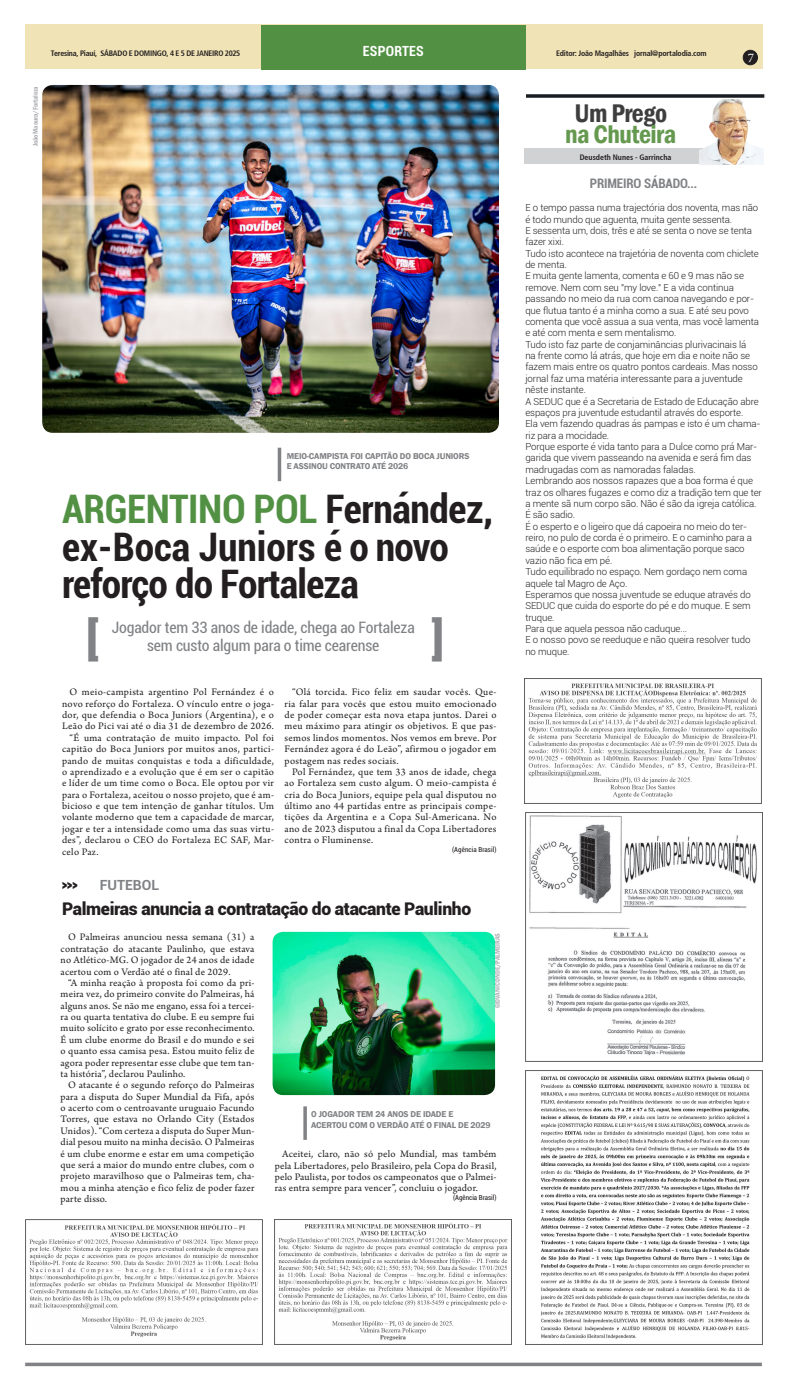
<style>
.page{position:relative;width:787px;height:1389px;background:#fff}
.page>*{position:absolute;margin:0;border:0;box-sizing:border-box;transform-origin:0 0}
.titulo_2_mat_70_anos{font:900 43.75px "Roboto";color:#808285}
.título_principal_mat{font:700 condensed 39.38px/37.6px "Roboto";letter-spacing:-.02em;color:#231f20}
.título_principal_mat-2{font:700 condensed 39.38px "Roboto";letter-spacing:-.01em;color:#529144}
.O_que{font:600 condensed 26.25px "Franklin Gothic";letter-spacing:-.02em;color:#65994f}
.O_que-2{font:600 condensed 26.25px "Franklin Gothic";letter-spacing:-.02em;color:#3e3e3f}
.titulo_2_mat_70_anos-2{font:900 17.5px "Roboto";letter-spacing:-.02em;color:#231f20}
.subtítulo_70_anos{font:condensed 15.75px "Roboto";letter-spacing:-.01em;color:#808285}
.Nome_editoria_70_ano{font:700 condensed 14px "Roboto";letter-spacing:.02em;color:#fff}
.Sobretitulo_70_anos{font:700 14px "Roboto";color:#808285}
.Titulo_principal_col{font:700 condensed 13.12px "Roboto";letter-spacing:-.01em;color:#808285}
.t1{font:13.12px "Minion Pro";color:#fff}
.texto_materia_70_ANO{font:10.5px/11.4px "Arno Pro";letter-spacing:.02em;color:#231f20;text-align:justify}
.t2{font:10.5px "Castle T Ultr";color:#231f20}
.colunas_notas_70_ano{font:300 9.62px/11.4px "Roboto";letter-spacing:-.01em;color:#231f20}
.Legenda_70_anos{font:600 8.75px "Franklin Gothic";letter-spacing:-.015em;color:#808285}
.Crédito_Editor_70_an{font:700 condensed 7.88px "Frutiger 67";letter-spacing:-.02em;color:#231f20}
.Crédito_Editor_70_an-2{font:700 condensed 7.88px "Frutiger 67";color:#231f20}
.credito_foto_70_anos{font:600 condensed 7px "Franklin Gothic";letter-spacing:-.02em;color:#b0b1b5}
.credito_funcao_70_an{font:condensed 7px "Roboto";letter-spacing:.005em;color:#231f20}
.s1{color:#231f20}
</style>
<div class="page">
<hr style="left:25px;top:1363px;width:736px;height:3px;background:#808285">
<div style="left:25px;top:25px;width:737px;height:44px;background:#f0e3b5"></div>
<div style="left:743px;top:50px;width:14px;height:15px;background:#231f20;border-radius:50%"></div>
<div style="left:742px;top:50px;width:15px;height:15px;border:1px solid #231f20;border-radius:50%"></div>
<div style="left:261px;top:25px;width:264px;height:44px;background:#529144"></div>
<svg style="left:526px;top:94px;width:238px;height:4px"></svg>
<div style="left:524px;top:149px;width:238px;height:15px;background:#d1d2d4"></div>
<img style="left:699px;top:100px;width:63px;height:64px">
<img style="left:525px;top:1070px;width:236px;height:274px">
<img style="left:525px;top:812px;width:237px;height:249px">
<img style="left:274px;top:1219px;width:237px;height:125px">
<img style="left:25px;top:1219px;width:237px;height:125px">
<img style="left:524px;top:678px;width:237px;height:125px">
<img style="left:42px;top:85px;width:457px;height:348px">
<svg style="left:277px;top:448px;width:4px;height:33px"></svg>
<img style="left:272px;top:932px;width:223px;height:163px">
<svg style="left:303px;top:1106px;width:4px;height:34px"></svg>
<p class="credito_foto_70_anos" style="left:31px;top:146px;width:61px;rotate:-90deg">João Maoura/Fortaleza</p>
<p class="Crédito_Editor_70_an" style="left:51px;top:48px;width:191px">Teresina, Piauí, SÁBADO E DOMINGO, 4 E 5 DE JANEIRO 2025</p>
<p class="Nome_editoria_70_ano" style="left:362px;top:42px;width:63px">ESPORTES</p>
<p class="Crédito_Editor_70_an" style="left:556px;top:48px;width:152px">Editor: João Magalhães jornal@portalodia.com</p>
<p class="O_que-2" style="left:574px;top:96px;width:94px">Um Prego</p>
<p class="O_que" style="left:565px;top:117px;width:113px">na Chuteira</p>
<p class="Crédito_Editor_70_an-2" style="left:579px;top:152px;width:93px">Deusdeth Nunes - Garrincha</p>
<p class="t1" style="left:747px;top:49px;width:8px">7</p>
<p class="Legenda_70_anos" style="left:286px;top:450px;width:184px">MEIO-CAMPISTA FOI CAPITÃO DO BOCA JUNIORS</p>
<p class="Legenda_70_anos" style="left:286px;top:461px;width:123px">E ASSINOU CONTRATO ATÉ 2026</p>
<p class="título_principal_mat-2" style="left:62px;top:481px;width:432px">ARGENTINO POL <span class="s1">Fernández,</span></p>
<p class="título_principal_mat" style="left:62px;top:526px;width:388px">ex-Boca Juniors é o novo reforço do Fortaleza</p>
<p class="titulo_2_mat_70_anos" style="left:86px;top:608px;width:14px">[</p>
<p class="titulo_2_mat_70_anos" style="left:431px;top:608px;width:14px">]</p>
<p class="subtítulo_70_anos" style="left:112px;top:617px;width:304px">Jogador tem 33 anos de idade, chega ao Fortaleza</p>
<p class="subtítulo_70_anos" style="left:147px;top:634px;width:234px">sem custo algum para o time cearense</p>
<p class="texto_materia_70_ANO" style="left:62px;top:687px;width:213px;text-indent:7px">O meio-campista argentino Pol Fernández é o novo reforço do Fortaleza. O vínculo entre o joga&shy;dor, que defendia o Boca Juniors (Argentina), e o Leão do Pici vai até o dia 31 de dezembro de 2026.</p>
<p class="texto_materia_70_ANO" style="left:62px;top:733px;width:213px;text-indent:7px">“É uma contratação de muito impacto. Pol foi capitão do Boca Juniors por muitos anos, partici&shy;pando de muitas conquistas e toda a dificuldade, o aprendizado e a evolução que é em ser o capitão e líder de um time como o Boca. Ele optou por vir para o Fortaleza, aceitou o nosso projeto, que é am&shy;bicioso e que tem intenção de ganhar títulos. Um volante moderno que tem a capacidade de marcar, jogar e ter a intensidade como uma das suas virtu&shy;des”, declarou o CEO do Fortaleza EC SAF, Mar&shy;celo Paz.</p>
<p class="texto_materia_70_ANO" style="left:284px;top:687px;width:213px;text-indent:7px">“Olá torcida. Fico feliz em saudar vocês. Que&shy;ria falar para vocês que estou muito emocionado de poder começar esta nova etapa juntos. Darei o meu máximo para atingir os objetivos. E que pas&shy;semos lindos momentos. Nos vemos em breve. Por Fernández agora é do Leão”, afirmou o jogador em postagem nas redes sociais.</p>
<p class="texto_materia_70_ANO" style="left:284px;top:767px;width:213px;text-indent:7px">Pol Fernández, que tem 33 anos de idade, chega ao Fortaleza sem custo algum. O meio-campista é cria do Boca Juniors, equipe pela qual disputou no último ano 44 partidas entre as principais compe&shy;tições da Argentina e a Copa Sul-Americana. No ano de 2023 disputou a final da Copa Libertadores contra o Fluminense.</p>
<p class="credito_funcao_70_an" style="left:452px;top:845px;width:46px">(Agência Brasil)</p>
<p class="t2" style="left:62px;top:879px;width:17px">&gt;&gt;&gt;</p>
<p class="Sobretitulo_70_anos" style="left:100px;top:875px;width:61px">FUTEBOL</p>
<p class="titulo_2_mat_70_anos-2" style="left:62px;top:897px;width:410px">Palmeiras anuncia a contratação do atacante Paulinho</p>
<p class="texto_materia_70_ANO" style="left:61px;top:932px;width:195px;text-indent:7px">O Palmeiras anunciou nessa semana (31) a contratação do atacante Paulinho, que estava no Atlético-MG. O jogador de 24 anos de idade acertou com o Verdão até o final de 2029.</p>
<p class="texto_materia_70_ANO" style="left:61px;top:978px;width:195px;text-indent:7px">“A minha reação à proposta foi como da pri&shy;meira vez, do primeiro convite do Palmeiras, há alguns anos. Se não me engano, essa foi a tercei&shy;ra ou quarta tentativa do clube. E eu sempre fui muito solícito e grato por esse reconhecimento.<br>É um clube enorme do Brasil e do mundo e sei o quanto essa camisa pesa. Estou muito feliz de agora poder representar esse clube que tem tan&shy;ta história”, declarou Paulinho.</p>
<p class="texto_materia_70_ANO" style="left:61px;top:1080px;width:195px;text-indent:7px">O atacante é o segundo reforço do Palmeiras para a disputa do Super Mundial da Fifa, após o acerto com o centroavante uruguaio Facundo Torres, que estava no Orlando City (Estados Unidos). “Com certeza a disputa do Super Mun&shy;dial pesou muito na minha decisão. O Palmeiras é um clube enorme e estar em uma competição que será a maior do mundo entre clubes, com o projeto maravilhoso que o Palmeiras tem, cha&shy;mou a minha atenção e fico feliz de poder fazer parte disso.</p>
<p class="credito_foto_70_anos" style="left:493px;top:1008px;width:76px;rotate:-90deg">GIOVANI CONDE/PALMEIRAS</p>
<p class="Legenda_70_anos" style="left:311px;top:1109px;width:144px">O JOGADOR TEM 24 ANOS DE IDADE E</p>
<p class="Legenda_70_anos" style="left:311px;top:1120px;width:181px">ACERTOU COM O VERDÃO ATÉ O FINAL DE 2029</p>
<p class="texto_materia_70_ANO" style="left:274px;top:1149px;width:223px;text-indent:7px">Aceitei, claro, não só pelo Mundial, mas também pela Libertadores, pelo Brasileiro, pela Copa do Brasil, pelo Paulista, por todos os campeonatos que o Palmei&shy;ras entra sempre para vencer”, concluiu o jogador.</p>
<p class="credito_funcao_70_an" style="left:453px;top:1193px;width:45px">(Agência Brasil)</p>
<p class="Titulo_principal_col" style="left:589px;top:175px;width:109px">PRIMEIRO SÁBADO...</p>
<p class="colunas_notas_70_ano" style="left:525px;top:202px;width:234px">E o tempo passa numa trajectória dos noventa, mas não é todo mundo que aguenta, muita gente sessenta.</p>
<p class="colunas_notas_70_ano" style="left:525px;top:224px;width:228px">E sessenta um, dois, três e até se senta o nove se tenta fazer xixi.</p>
<p class="colunas_notas_70_ano" style="left:525px;top:247px;width:235px">Tudo isto acontece na trajetória de noventa com chiclete de menta.</p>
<p class="colunas_notas_70_ano" style="left:525px;top:270px;width:235px">E muita gente lamenta, comenta e 60 e 9 mas não se remove. Nem com seu "my love." E a vida continua passando no meio da rua com canoa navegando e por&shy;que flutua tanto é a minha como a sua. E até seu povo comenta que você assua a sua venta, mas você lamenta e até com menta e sem mentalismo.</p>
<p class="colunas_notas_70_ano" style="left:525px;top:338px;width:234px">Tudo isto faz parte de conjaminâncias plurivacinais lá na frente como lá atrás, que hoje em dia e noite não se fazem mais entre os quatro pontos cardeais. Mas nosso jornal faz uma matéria interessante para a juventude nêste instante.</p>
<p class="colunas_notas_70_ano" style="left:525px;top:395px;width:235px">A SEDUC que é a Secretaria de Estado de Educação abre espaços pra juventude estudantil através do esporte.</p>
<p class="colunas_notas_70_ano" style="left:525px;top:418px;width:236px">Ela vem fazendo quadras ás pampas e isto é um chama&shy;riz para a mocidade.</p>
<p class="colunas_notas_70_ano" style="left:525px;top:441px;width:233px">Porque esporte é vida tanto para a Dulce como prá Mar&shy;garida que vivem passeando na avenida e será fim das madrugadas com as namoradas faladas.</p>
<p class="colunas_notas_70_ano" style="left:525px;top:475px;width:238px">Lembrando aos nossos rapazes que a boa forma é que traz os olhares fugazes e como diz a tradição tem que ter a mente sã num corpo são. Não é são da igreja católica.<br>É são sadio.</p>
<p class="colunas_notas_70_ano" style="left:525px;top:520px;width:228px">É o esperto e o ligeiro que dá capoeira no meio do ter&shy;reiro, no pulo de corda é o primeiro. E o caminho para a saúde e o esporte com boa alimentação porque saco vazio não fica em pé.</p>
<p class="colunas_notas_70_ano" style="left:525px;top:566px;width:223px">Tudo equilibrado no espaço. Nem gordaço nem coma aquele tal Magro de Aço.</p>
<p class="colunas_notas_70_ano" style="left:525px;top:588px;width:227px;text-align:justify">Esperamos que nossa juventude se eduque através do SEDUC que cuida do esporte do pé e do muque. E sem truque.</p>
<p class="colunas_notas_70_ano" style="left:525px;top:623px;width:163px">Para que aquela pessoa não caduque...</p>
<p class="colunas_notas_70_ano" style="left:525px;top:634px;width:226px">E o nosso povo se reeduque e não queira resolver tudo no muque.</p>
</div>
